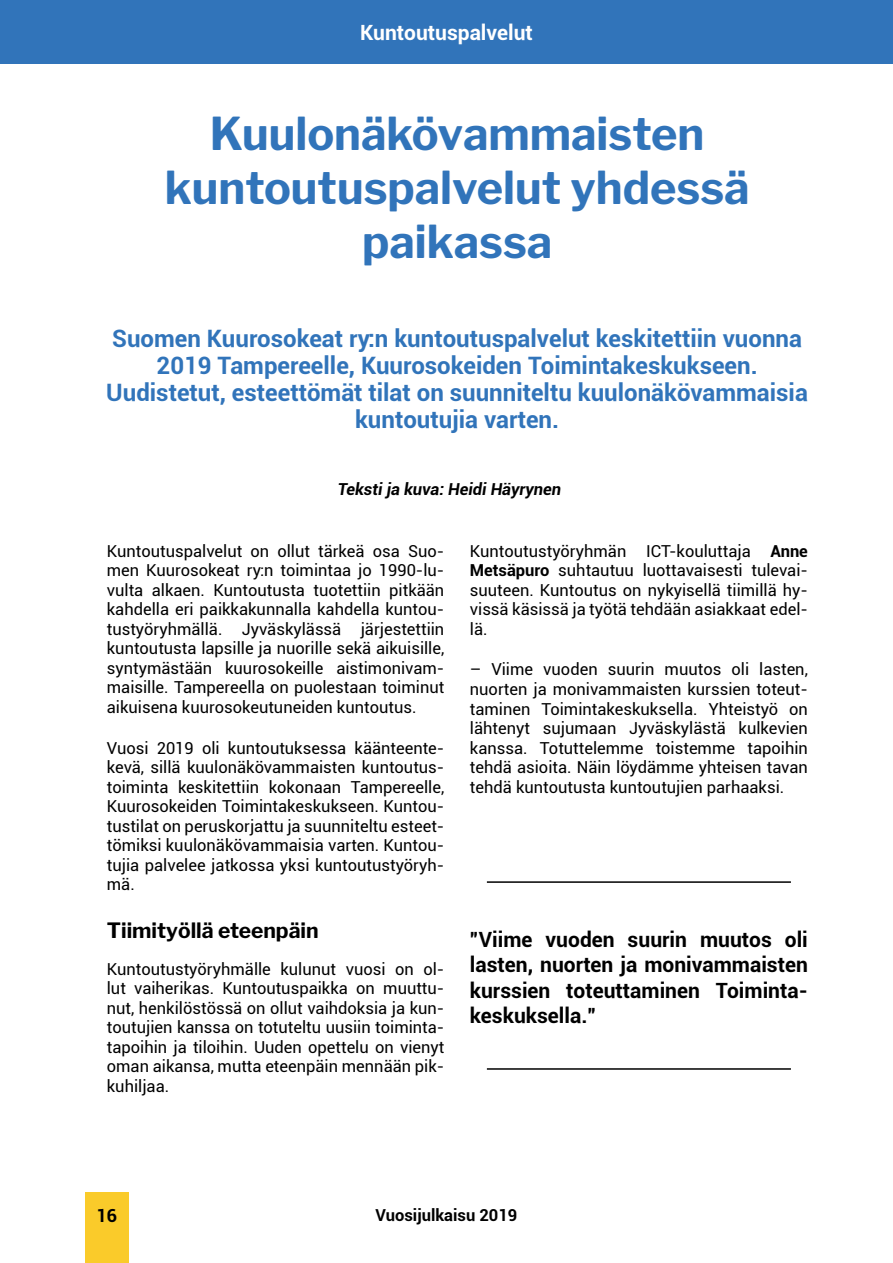
<style>
.page{position:relative;width:893px;height:1263px;background:#fff}
.page>*{position:absolute;margin:0;border:0;box-sizing:border-box;transform-origin:0 0}
.t1{font:700 45px/54px "Libre Franklin";color:#3174ba;text-align:center}
.t2{font:700 24px/27px "Roboto";color:#3174ba;text-align:center}
.t3{font:700 21px/25.2px "Roboto";color:#000;text-align:justify}
.t4{font:700 21px "Libre Franklin";color:#000}
.t5{font:700 21px "Roboto";color:#fff}
.t6{font:700 18px "Roboto";color:#000}
.t7{font:16.5px/19.5px "Roboto";color:#000;text-align:justify}
.t8{font:italic 700 16.5px "Roboto";color:#000}
.t9{font:700 16.5px "Roboto";color:#000}
.s1{font-weight:700}
</style>
<div class="page">
<div style="left:85px;top:1192px;width:44px;height:71px;background:#facb2a"></div>
<div style="left:0;top:0;width:893px;height:64px;background:#3174ba"></div>
<hr style="left:487px;top:1068px;width:304px;height:2px;background:#000">
<hr style="left:487px;top:881px;width:304px;height:2px;background:#000">
<p class="t5" style="left:360px;top:18px;width:174px">Kuntoutuspalvelut</p>
<h1 class="t1" style="left:165px;top:107px;width:586px">Kuulonäkövammaisten kuntoutuspalvelut yhdessä paikassa</h1>
<h2 class="t2" style="left:106px;top:323px;width:703px">Suomen Kuurosokeat ry:n kuntoutuspalvelut keskitettiin vuonna 2019 Tampereelle, Kuurosokeiden Toimintakeskukseen.<br>Uudistetut, esteettömät tilat on suunniteltu kuulonäkövammaisia kuntoutujia varten.</h2>
<p class="t8" style="left:338px;top:478px;width:225px">Teksti ja kuva: Heidi Häyrynen</p>
<p class="t7" style="left:107px;top:540px;width:339px">Kuntoutuspalvelut on ollut tärkeä osa Suo&shy;men Kuurosokeat ry:n toimintaa jo 1990-lu&shy;vulta alkaen. Kuntoutusta tuotettiin pitkään kahdella eri paikkakunnalla kahdella kuntou&shy;tustyöryhmällä.</p>
<p class="t7" style="left:107px;top:618px;width:339px;text-indent:135px">Jyväskylässä järjestettiin kuntoutusta lapsille ja nuorille sekä aikuisille, syntymästään kuurosokeille aistimonivam&shy;maisille. Tampereella on puolestaan toiminut aikuisena kuurosokeutuneiden kuntoutus.</p>
<p class="t7" style="left:107px;top:737px;width:339px">Vuosi 2019 oli kuntoutuksessa käänteente&shy;kevä, sillä kuulonäkövammaisten kuntoutus&shy;toiminta keskitettiin kokonaan Tampereelle, Kuurosokeiden Toimintakeskukseen. Kuntou&shy;tustilat on peruskorjattu ja suunniteltu esteet&shy;tömiksi kuulonäkövammaisia varten. Kuntou&shy;tujia palvelee jatkossa yksi kuntoutustyöryh&shy;mä.</p>
<p class="t4" style="left:107px;top:918px;width:213px">Tiimityöllä eteenpäin</p>
<p class="t7" style="left:107px;top:958px;width:339px">Kuntoutustyöryhmälle kulunut vuosi on ol&shy;lut vaiherikas. Kuntoutuspaikka on muuttu&shy;nut, henkilöstössä on ollut vaihdoksia ja kun&shy;toutujien kanssa on totuteltu uusiin toiminta&shy;tapoihin ja tiloihin. Uuden opettelu on vienyt oman aikansa, mutta eteenpäin mennään pik&shy;kuhiljaa.</p>
<p class="t7" style="left:470px;top:540px;width:340px">Kuntoutustyöryhmän ICT-kouluttaja <span class="s1">Anne Metsäpuro</span> suhtautuu luottavaisesti tulevai&shy;suuteen. Kuntoutus on nykyisellä tiimillä hy&shy;vissä käsissä ja työtä tehdään asiakkaat edel&shy;lä.</p>
<p class="t7" style="left:470px;top:659px;width:340px">– Viime vuoden suurin muutos oli lasten, nuorten ja monivammaisten kurssien toteut&shy;taminen Toimintakeskuksella. Yhteistyö on lähtenyt sujumaan Jyväskylästä kulkevien kanssa. Totuttelemme toistemme tapoihin tehdä asioita. Näin löydämme yhteisen tavan tehdä kuntoutusta kuntoutujien parhaaksi.</p>
<p class="t3" style="left:470px;top:926px;width:340px">”Viime vuoden suurin muutos oli lasten, nuorten ja monivammaisten kurssien toteuttaminen Toiminta&shy;keskuksella.”</p>
<p class="t6" style="left:97px;top:1203px;width:22px">16</p>
<p class="t9" style="left:376px;top:1203px;width:143px">Vuosijulkaisu 2019</p>
</div>
